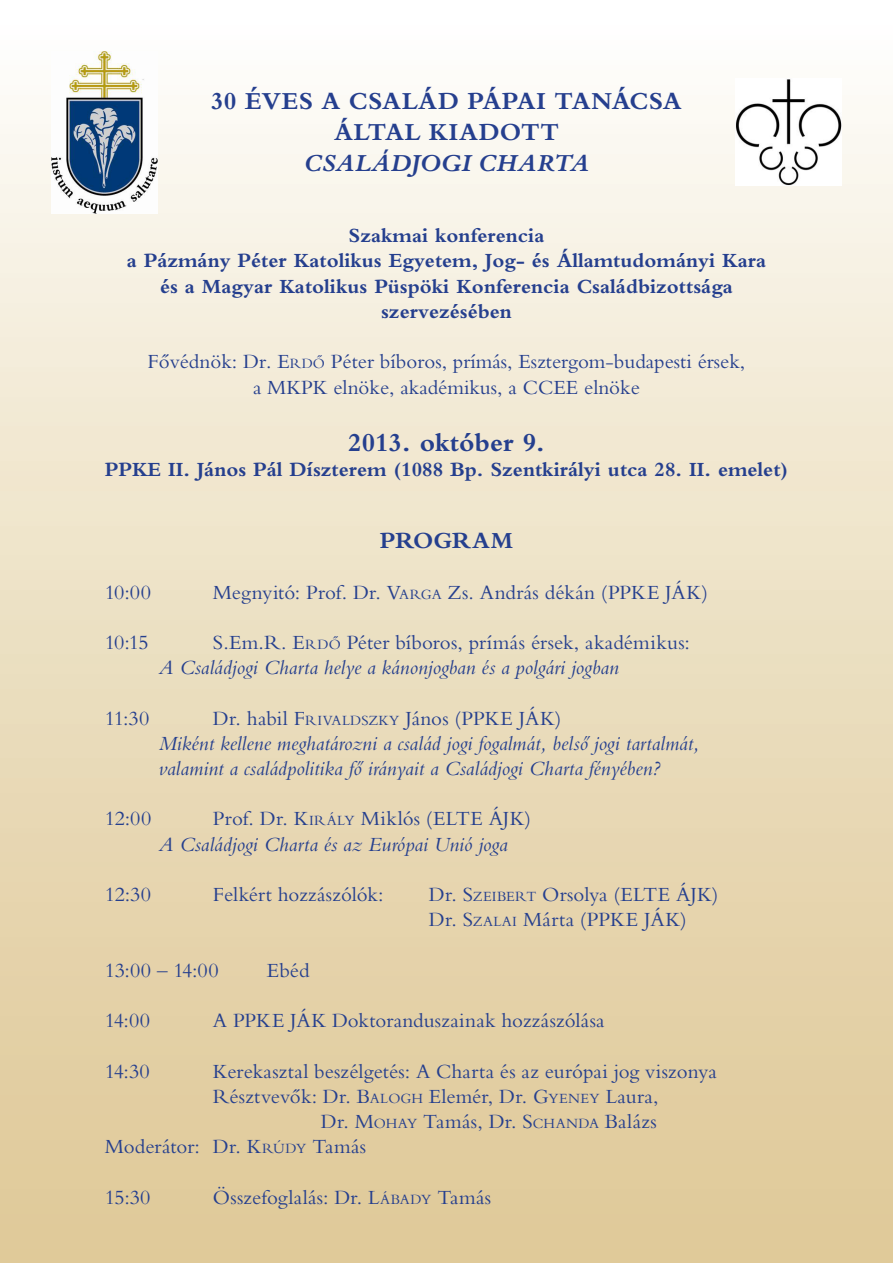
<style>
.page{position:relative;width:893px;height:1263px;background:#fff}
.page>*{position:absolute;margin:0;border:0;box-sizing:border-box;transform-origin:0 0}
.t1{font:700 27px "H Bembo";color:#253f8e}
.t2{font:700 25.5px/30.6px "H Bembo";letter-spacing:.01em;color:#253f8e;text-align:center}
.t3{font:italic 700 25.5px "H Bembo";letter-spacing:.005em;color:#253f8e}
.t4{font:700 24px "H Bembo";letter-spacing:.005em;color:#253f8e}
.t5{font:21px/25.2px "H Bembo";color:#253f8e;text-align:center}
.t6{font:italic 21px "H Bembo";color:#253f8e}
.t7{font:700 21px/25.2px "H Bembo";color:#253f8e;text-align:center}
.t8{font:21px "H Bembo";letter-spacing:.02em;color:#253f8e}
.s1{font-style:inherit}
.s2{font-size:14.7px}
</style>
<div class="page">
<div style="left:1px;top:1px;width:891px;height:1261px;background:linear-gradient(to bottom,#fdfdfa,#ddc692)"></div>
<img style="left:51px;top:51px;width:106px;height:162px">
<img style="left:736px;top:79px;width:106px;height:107px">
<p class="t2" style="left:211px;top:86px;width:472px">30 ÉVES A CSALÁD PÁPAI TANÁCSA<br>ÁLTAL KIADOTT</p>
<p class="t3" style="left:304px;top:149px;width:287px">CSALÁDJOGI CHARTA</p>
<p class="t7" style="left:349px;top:223px;width:197px">Szakmai konferencia</p>
<p class="t7" style="left:127px;top:248px;width:641px">a Pázmány Péter Katolikus Egyetem, Jog- és Államtudományi Kara és a Magyar Katolikus Püspöki Konferencia Családbizottsága szervezésében</p>
<p class="t5" style="left:148px;top:349px;width:599px">Fővédnök: Dr. <span class="s1">E</span><span class="s2">RDŐ</span> Péter bíboros, prímás, Esztergom-budapesti érsek, a MKPK elnöke, akadémikus, a CCEE elnöke</p>
<p class="t1" style="left:348px;top:428px;width:198px">2013. október 9.</p>
<p class="t7" style="left:105px;top:457px;width:685px">PPKE II. János Pál Díszterem (1088 Bp. Szentkirályi utca 28. II. emelet)</p>
<p class="t4" style="left:380px;top:527px;width:134px">PROGRAM</p>
<p class="t5" style="left:105px;top:579px;width:48px">10:00</p>
<p class="t5" style="left:213px;top:579px;width:497px">Megnyitó: Prof. Dr. <span class="s1">V</span><span class="s2">ARGA</span> Zs. András dékán (PPKE JÁK)</p>
<p class="t5" style="left:105px;top:629px;width:45px">10:15</p>
<p class="t5" style="left:213px;top:629px;width:479px">S.Em.R. <span class="s1">E</span><span class="s2">RDŐ</span> Péter bíboros, prímás érsek, akadémikus:</p>
<p class="t6" style="left:159px;top:655px;width:462px">A Családjogi Charta helye a kánonjogban és a polgári jogban</p>
<p class="t5" style="left:105px;top:705px;width:46px">11:30</p>
<p class="t5" style="left:213px;top:705px;width:350px">Dr. habil <span class="s1">F</span><span class="s2">RIVALDSZKY</span> János (PPKE JÁK)</p>
<p class="t6" style="left:159px;top:731px;width:542px">Miként kellene meghatározni a család jogi fogalmát, belső jogi tartalmát,</p>
<p class="t6" style="left:159px;top:756px;width:503px">valamint a családpolitika fő irányait a Családjogi Charta fényében?</p>
<p class="t5" style="left:105px;top:806px;width:48px">12:00</p>
<p class="t5" style="left:213px;top:806px;width:320px">Prof. Dr. <span class="s1">K</span><span class="s2">IRÁLY</span> Miklós (ELTE ÁJK)</p>
<p class="t6" style="left:159px;top:832px;width:350px">A Családjogi Charta és az Európai Unió joga</p>
<p class="t5" style="left:105px;top:881px;width:48px">12:30</p>
<p class="t5" style="left:213px;top:881px;width:172px">Felkért hozzászólók:</p>
<p class="t5" style="left:429px;top:881px;width:291px">Dr. <span class="s1">S</span><span class="s2">ZEIBERT</span> Orsolya (ELTE ÁJK)</p>
<p class="t8" style="left:429px;top:907px;width:259px">Dr. <span class="s1">S</span><span class="s2">ZALAI</span> Márta (PPKE JÁK)</p>
<p class="t5" style="left:105px;top:957px;width:115px">13:00 – 14:00</p>
<p class="t5" style="left:267px;top:957px;width:44px">Ebéd</p>
<p class="t5" style="left:105px;top:1007px;width:47px">14:00</p>
<p class="t5" style="left:213px;top:1007px;width:393px">A PPKE JÁK Doktoranduszainak hozzászólása</p>
<p class="t5" style="left:105px;top:1058px;width:46px">14:30</p>
<p class="t5" style="left:213px;top:1058px;width:505px">Kerekasztal beszélgetés: A Charta és az európai jog viszonya</p>
<p class="t5" style="left:213px;top:1083px;width:447px">Résztvevők: Dr. <span class="s1">B</span><span class="s2">ALOGH</span> Elemér, Dr. <span class="s1">G</span><span class="s2">YENEY</span> Laura,</p>
<p class="t8" style="left:321px;top:1109px;width:337px">Dr. <span class="s1">M</span><span class="s2">OHAY</span> Tamás, Dr. <span class="s1">S</span><span class="s2">CHANDA</span> Balázs</p>
<p class="t5" style="left:105px;top:1133px;width:263px">Moderátor: Dr. <span class="s1">K</span><span class="s2">RÚDY</span> Tamás</p>
<p class="t5" style="left:105px;top:1184px;width:47px">15:30</p>
<p class="t5" style="left:213px;top:1184px;width:280px">Összefoglalás: Dr. <span class="s1">L</span><span class="s2">ÁBADY</span> Tamás</p>
</div>
